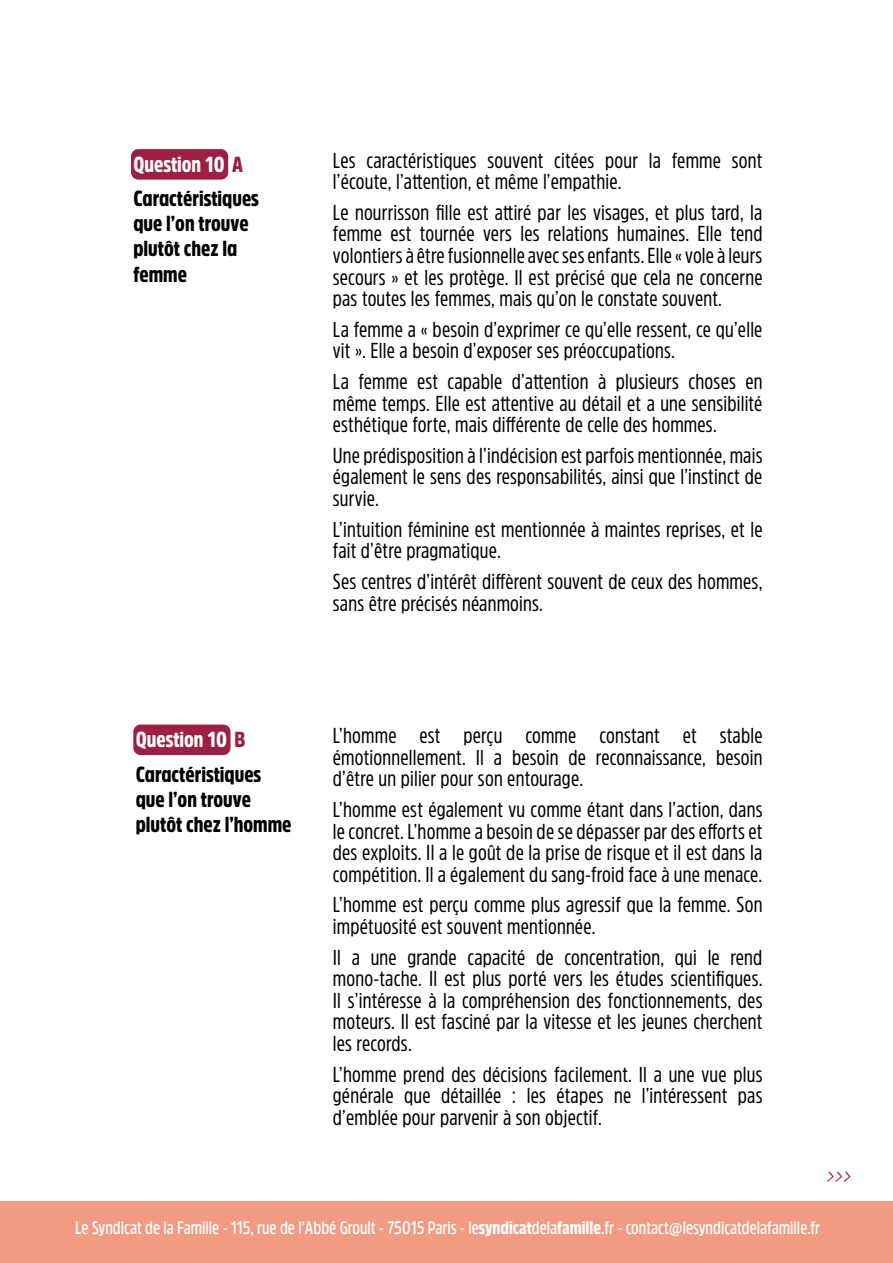
<style>
.page{position:relative;width:893px;height:1263px;background:#fff}
.page>*{position:absolute;margin:0;border:0;box-sizing:border-box;transform-origin:0 0}
.t1{font:21.6px/21.6px "Amsi Pro Cond";letter-spacing:.01em;color:#000;text-align:justify}
.t2{font:900 21.6px/25.2px "Amsi Pro Cond";color:#000}
.t3{font:600 18px "Amsi Pro Cond";color:#fff}
.t4{font:italic 18px "Amsi Pro Cond";color:#9d1f43}
.s1{color:#fff}
.s2{color:#9d1f43}
.s3{font-weight:900}
</style>
<div class="page">
<div style="left:0;top:1201px;width:893px;height:62px;background:#f39a83"></div>
<div style="left:133px;top:724px;width:98px;height:31px;background:#9d1f43;border-radius:7px"></div>
<div style="left:131px;top:149px;width:97px;height:31px;background:#9d1f43;border-radius:7px"></div>
<p class="t2" style="left:133px;top:147px;width:127px;line-height:34.2px"><span class="s1">Question 10</span> <span class="s2">A<br></span>Caractéristiques</p>
<p class="t2" style="left:133px;top:210px;width:117px">que l’on trouve plutôt chez la femme</p>
<p class="t1" style="left:333px;top:149px;width:431px">Les caractéristiques souvent citées pour la femme sont l’écoute, l’attention, et même l’empathie.</p>
<p class="t1" style="left:333px;top:201px;width:431px">Le nourrisson fille est attiré par les visages, et plus tard, la femme est tournée vers les relations humaines. Elle tend volontiers à être fusionnelle avec ses enfants. Elle « vole à leurs secours » et les protège. Il est précisé que cela ne concerne pas toutes les femmes, mais qu’on le constate souvent.</p>
<p class="t1" style="left:333px;top:318px;width:431px">La femme a « besoin d’exprimer ce qu’elle ressent, ce qu’elle vit ». Elle a besoin d’exposer ses préoccupations.</p>
<p class="t1" style="left:333px;top:370px;width:431px">La femme est capable d’attention à plusieurs choses en même temps. Elle est attentive au détail et a une sensibilité esthétique forte, mais différente de celle des hommes.</p>
<p class="t1" style="left:333px;top:444px;width:431px">Une prédisposition à l’indécision est parfois mentionnée, mais également le sens des responsabilités, ainsi que l’instinct de survie.</p>
<p class="t1" style="left:333px;top:518px;width:431px">L’intuition féminine est mentionnée à maintes reprises, et le fait d’être pragmatique.</p>
<p class="t1" style="left:333px;top:570px;width:431px">Ses centres d’intérêt diffèrent souvent de ceux des hommes, sans être précisés néanmoins.</p>
<p class="t2" style="left:136px;top:722px;width:127px;line-height:34.2px"><span class="s1">Question 10</span> <span class="s2">B<br></span>Caractéristiques</p>
<p class="t2" style="left:136px;top:786px;width:157px">que l’on trouve plutôt chez l’homme</p>
<p class="t1" style="left:333px;top:724px;width:431px">L’homme est perçu comme constant et stable émotionnellement. Il a besoin de reconnaissance, besoin d’être un pilier pour son entourage.</p>
<p class="t1" style="left:333px;top:798px;width:431px">L’homme est également vu comme étant dans l’action, dans le concret. L’homme a besoin de se dépasser par des efforts et des exploits. Il a le goût de la prise de risque et il est dans la compétition. Il a également du sang-froid face à une menace.</p>
<p class="t1" style="left:333px;top:893px;width:431px">L’homme est perçu comme plus agressif que la femme. Son impétuosité est souvent mentionnée.</p>
<p class="t1" style="left:333px;top:945px;width:431px">Il a une grande capacité de concentration, qui le rend mono-tache. Il est plus porté vers les études scientifiques.<br>Il s’intéresse à la compréhension des fonctionnements, des moteurs. Il est fasciné par la vitesse et les jeunes cherchent les records.</p>
<p class="t1" style="left:333px;top:1062px;width:431px">L’homme prend des décisions facilement. Il a une vue plus générale que détaillée : les étapes ne l’intéressent pas d’emblée pour parvenir à son objectif.</p>
<p class="t4" style="left:826px;top:1164px;width:27px">&gt;&gt;&gt;</p>
<p class="t3" style="left:75px;top:1215px;width:746px">Le Syndicat de la Famille - 115, rue de l’Abbé Groult - 75015 Paris - le<span class="s3">syndicat</span>dela<span class="s3">famille</span>.fr - contact@lesyndicatdelafamille.fr</p>
</div>
